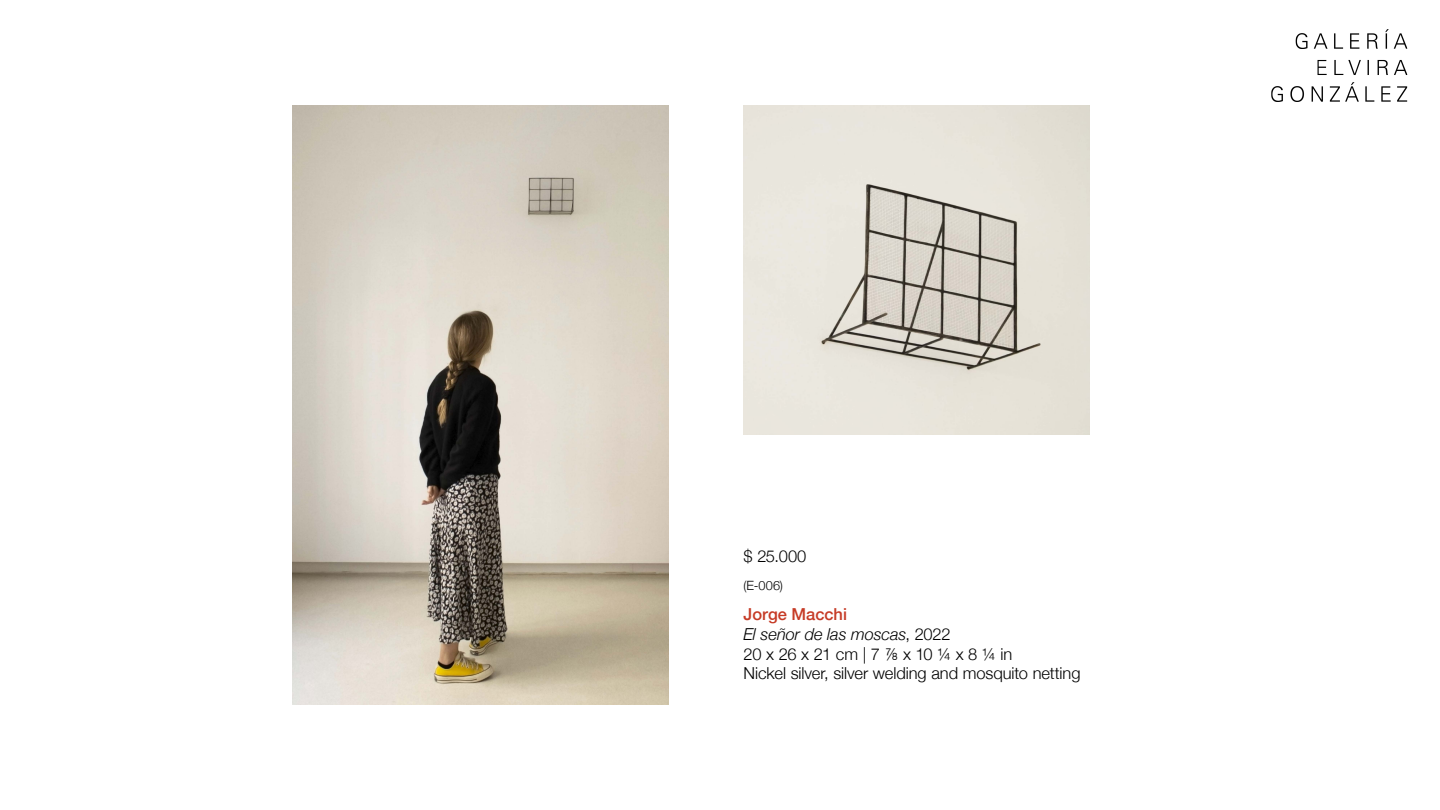
<style>
.page{position:relative;width:1440px;height:810px;background:#fff}
.page>*{position:absolute;margin:0;border:0;box-sizing:border-box;transform-origin:0 0}
.t1{font:300 16.5px "Helvetica Neue";letter-spacing:-.005em;color:#000}
.t2{font:italic 300 16.5px "Helvetica Neue";letter-spacing:-.005em;color:#000}
.t3{font:300 16.5px "Helvetica Neue";letter-spacing:-.025em;color:#000}
.t4{font:500 16.5px "Helvetica Neue";letter-spacing:-.005em;color:#c63b26}
.t5{font:300 12.75px "Helvetica Neue";color:#000}
.s1{font-style:normal}
</style>
<div class="page">
<img style="left:1271px;top:29px;width:137px;height:73px">
<img style="left:293px;top:105px;width:376px;height:600px">
<img style="left:744px;top:105px;width:345px;height:330px">
<p class="t1" style="left:744px;top:543px;width:64px">$ 25.000</p>
<p class="t5" style="left:744px;top:575px;width:41px">(E-006)</p>
<p class="t4" style="left:744px;top:601px;width:105px">Jorge Macchi</p>
<p class="t2" style="left:744px;top:621px;width:209px">El señor de las moscas<span class="s1">, 2022</span></p>
<p class="t3" style="left:744px;top:640px;width:270px">20 x 26 x 21 cm | 7 ⅞ x 10 ¼ x 8 ¼ in</p>
<p class="t1" style="left:744px;top:660px;width:338px">Nickel silver, silver welding and mosquito netting</p>
</div>
